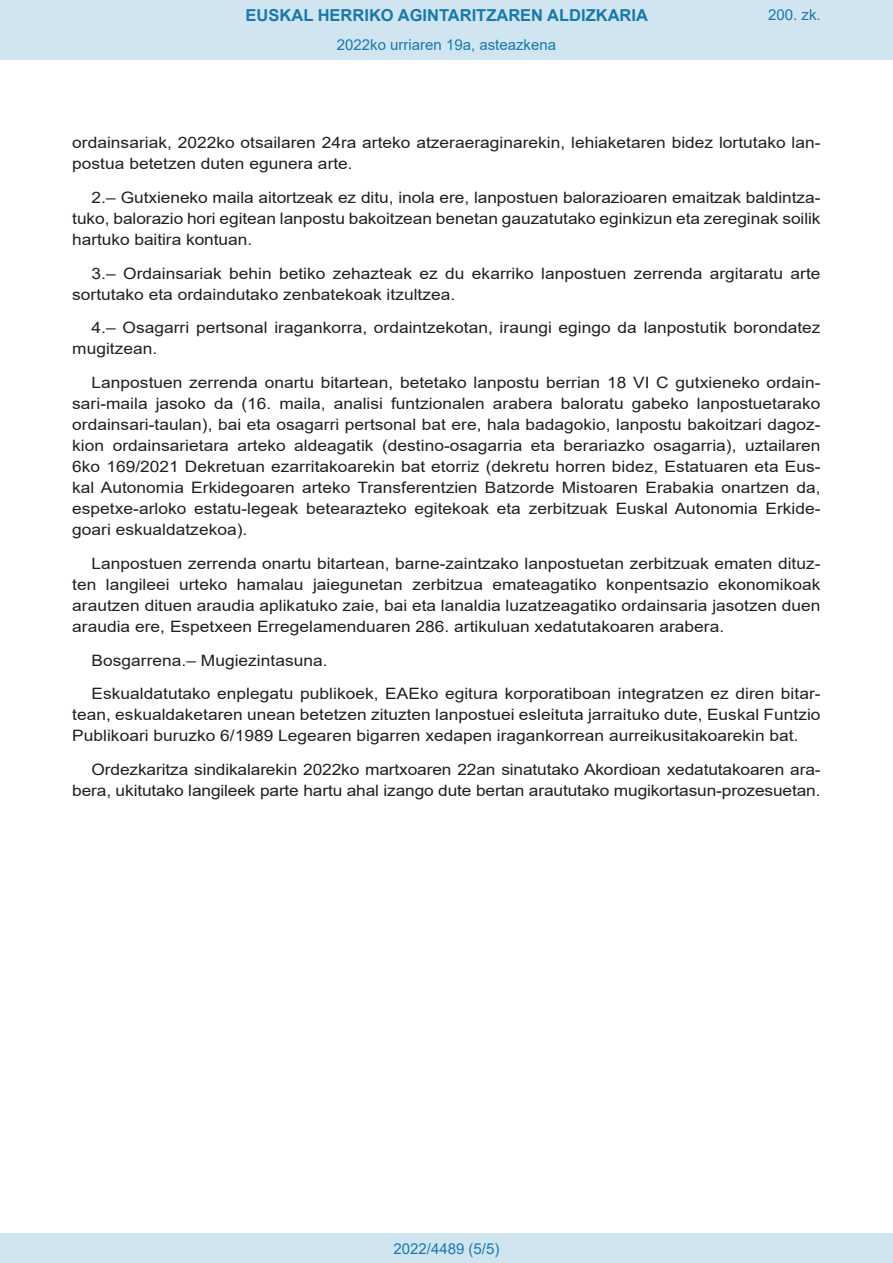
<style>
.page{position:relative;width:893px;height:1263px;background:#fff}
.page>*{position:absolute;margin:0;border:0;box-sizing:border-box;transform-origin:0 0}
.t1{font:700 16.5px "Arial";color:#1879ad}
.BOPVDetalle{font:15.6px/21px "Arial";color:#231f20;text-align:justify;scale:1.11 1}
.Paginacion_Centro{font:15px "Arial";color:#1879ad}
</style>
<div class="page">
<div style="left:0;top:0;width:893px;height:60px;background:#d0e5f0"></div>
<div style="left:0;top:1233px;width:893px;height:30px;background:#d0e5f0"></div>
<p class="t1" style="left:246px;top:3px;width:404px">EUSKAL HERRIKO AGINTARITZAREN ALDIZKARIA</p>
<p class="Paginacion_Centro" style="left:337px;top:35px;width:221px">2022ko urriaren 19a, asteazkena</p>
<p class="Paginacion_Centro" style="left:768px;top:5px;width:54px">200. zk.</p>
<p class="BOPVDetalle" style="left:72px;top:132px;width:676px">ordainsariak, 2022ko otsailaren 24ra arteko atzeraeraginarekin, lehiaketaren bidez lortutako lan&shy;postua betetzen duten egunera arte.</p>
<p class="BOPVDetalle" style="left:72px;top:187px;width:676px;text-indent:19px">2.– Gutxieneko maila aitortzeak ez ditu, inola ere, lanpostuen balorazioaren emaitzak baldintza&shy;tuko, balorazio hori egitean lanpostu bakoitzean benetan gauzatutako eginkizun eta zereginak soilik hartuko baitira kontuan.</p>
<p class="BOPVDetalle" style="left:72px;top:263px;width:676px;text-indent:19px">3.– Ordainsariak behin betiko zehazteak ez du ekarriko lanpostuen zerrenda argitaratu arte sortutako eta ordaindutako zenbatekoak itzultzea.</p>
<p class="BOPVDetalle" style="left:72px;top:317px;width:676px;text-indent:19px">4.– Osagarri pertsonal iragankorra, ordaintzekotan, iraungi egingo da lanpostutik borondatez mugitzean.</p>
<p class="BOPVDetalle" style="left:72px;top:372px;width:676px;text-indent:19px">Lanpostuen zerrenda onartu bitartean, betetako lanpostu berrian 18 VI C gutxieneko ordain&shy;sari-maila jasoko da (16. maila, analisi funtzionalen arabera baloratu gabeko lanpostuetarako ordainsari-taulan), bai eta osagarri pertsonal bat ere, hala badagokio, lanpostu bakoitzari dagoz&shy;kion ordainsarietara arteko aldeagatik (destino-osagarria eta berariazko osagarria), uztailaren 6ko 169/2021 Dekretuan ezarritakoarekin bat etorriz (dekretu horren bidez, Estatuaren eta Eus&shy;kal Autonomia Erkidegoaren arteko Transferentzien Batzorde Mistoaren Erabakia onartzen da, espetxe-arloko estatu-legeak betearazteko egitekoak eta zerbitzuak Euskal Autonomia Erkide&shy;goari eskualdatzekoa).</p>
<p class="BOPVDetalle" style="left:72px;top:553px;width:676px;text-indent:19px">Lanpostuen zerrenda onartu bitartean, barne-zaintzako lanpostuetan zerbitzuak ematen dituz&shy;ten langileei urteko hamalau jaiegunetan zerbitzua emateagatiko konpentsazio ekonomikoak arautzen dituen araudia aplikatuko zaie, bai eta lanaldia luzatzeagatiko ordainsaria jasotzen duen araudia ere, Espetxeen Erregelamenduaren 286. artikuluan xedatutakoaren arabera.</p>
<p class="BOPVDetalle" style="left:92px;top:650px;width:214px">Bosgarrena.– Mugiezintasuna.</p>
<p class="BOPVDetalle" style="left:72px;top:683px;width:676px;text-indent:19px">Eskualdatutako enplegatu publikoek, EAEko egitura korporatiboan integratzen ez diren bitar&shy;tean, eskualdaketaren unean betetzen zituzten lanpostuei esleituta jarraituko dute, Euskal Funtzio Publikoari buruzko 6/1989 Legearen bigarren xedapen iragankorrean aurreikusitakoarekin bat.</p>
<p class="BOPVDetalle" style="left:72px;top:759px;width:676px;text-align:right">Ordezkaritza sindikalarekin 2022ko martxoaren 22an sinatutako Akordioan xedatutakoaren ara&shy;bera, ukitutako langileek parte hartu ahal izango dute bertan araututako mugikortasun-prozesuetan.</p>
<p class="Paginacion_Centro" style="left:393px;top:1238px;width:107px">2022/4489 (5/5)</p>
</div>
